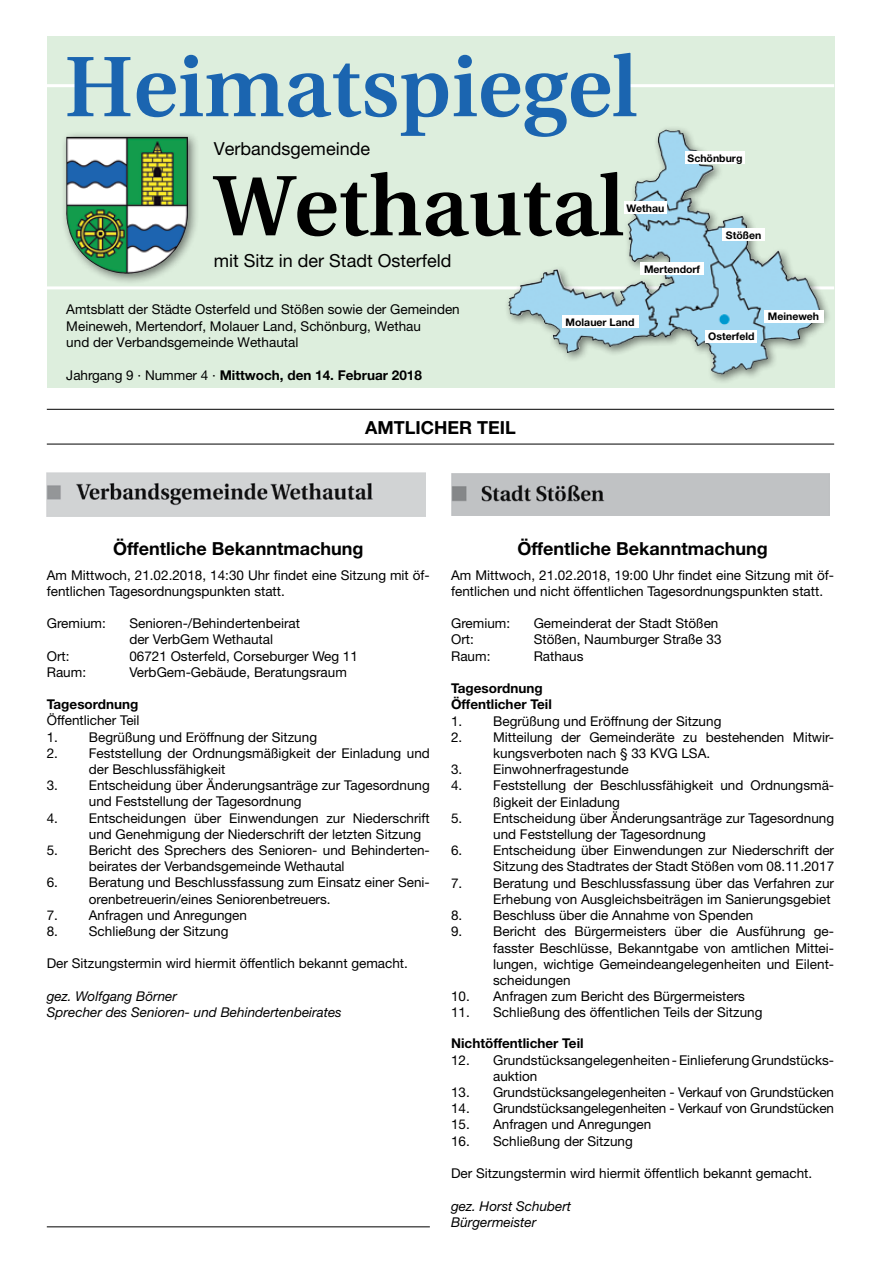
<style>
.page{position:relative;width:881px;height:1263px;background:#fff}
.page>*{position:absolute;margin:0;border:0;box-sizing:border-box;transform-origin:0 0}
.t1{font:600 85.5px "Utopia";color:#1b65b0}
.t2{font:600 85.5px "Utopia";color:#000}
.t3{font:700 18px "Helvetica Neue LT";color:#000}
.t4{font:18px "Helvetica Neue LT";color:#000}
.t5{font:13.5px/16.2px "Helvetica Neue LT";color:#000}
.t6{font:700 13.5px/16.2px "Helvetica Neue LT";color:#000}
.t7{font:italic 13.5px/16.2px "Helvetica Neue LT";color:#000}
.t8{font:700 10.5px "Helvetica Neue LT";color:#000}
.s1{font-weight:400}
</style>
<div class="page">
<div style="left:47px;top:36px;width:786px;height:352px;background:#ded"></div>
<hr style="left:47px;top:286px;width:786px;height:3px;background:#fff">
<div style="left:503px;top:125px;width:329px;height:260px;background:#000;opacity:.5"></div>
<img style="left:627px;top:130px;width:38px;height:132px">
<div style="left:685px;top:151px;width:59px;height:13px;background:#fff"></div>
<div style="left:624px;top:201px;width:42px;height:13px;background:#fff"></div>
<div style="left:561px;top:315px;width:77px;height:13px;background:#fff"></div>
<div style="left:640px;top:262px;width:63px;height:13px;background:#fff"></div>
<div style="left:722px;top:228px;width:42px;height:13px;background:#fff"></div>
<div style="left:705px;top:330px;width:51px;height:13px;background:#fff"></div>
<div style="left:763px;top:310px;width:60px;height:13px;background:#fff"></div>
<hr style="left:47px;top:84px;width:37px;height:3px;background:#fff">
<hr style="left:629px;top:84px;width:204px;height:3px;background:#fff">
<div style="left:60px;top:131px;width:140px;height:155px;background:#000;opacity:.5"></div>
<img style="left:66px;top:137px;width:122px;height:137px">
<hr style="left:47px;top:409px;width:786px;height:1px;background:#000">
<hr style="left:47px;top:444px;width:786px;height:1px;background:#000">
<svg style="left:47px;top:472px;width:378px;height:45px"></svg>
<img style="left:47px;top:473px;width:378px;height:43px">
<div style="left:451px;top:472px;width:378px;height:48px;background:linear-gradient(to right,#fff,#fff)"></div>
<img style="left:451px;top:473px;width:378px;height:42px">
<hr style="left:47px;top:1226px;width:382px;height:1px;background:#000">
<h1 class="t1" style="left:64px;top:39px;width:574px">Heimatspiegel</h1>
<h1 class="t2" style="left:214px;top:158px;width:411px">Wethautal</h1>
<h2 class="t4" style="left:214px;top:138px;width:158px">Verbandsgemeinde</h2>
<p class="t8" style="left:626px;top:202px;width:39px">Wethau</p>
<p class="t8" style="left:687px;top:152px;width:56px">Schönburg</p>
<p class="t8" style="left:725px;top:228px;width:37px">Stößen</p>
<h2 class="t4" style="left:214px;top:250px;width:239px">mit Sitz in der Stadt Osterfeld</h2>
<p class="t5" style="left:66px;top:301px;width:395px">Amtsblatt der Städte Osterfeld und Stößen sowie der Gemeinden<br>Meineweh, Mertendorf, Molauer Land, Schönburg, Wethau<br>und der Verbandsgemeinde Wethautal</p>
<p class="t6" style="left:66px;top:367px;width:357px"><span class="s1">Jahrgang 9 · Nummer 4 ·</span> Mittwoch, den 14. Februar 2018</p>
<h2 class="t3" style="left:365px;top:416px;width:152px">AMTLICHER TEIL</h2>
<p class="t8" style="left:643px;top:262px;width:57px">Mertendorf</p>
<p class="t8" style="left:565px;top:315px;width:70px">Molauer Land</p>
<p class="t8" style="left:708px;top:330px;width:48px">Osterfeld</p>
<p class="t8" style="left:767px;top:310px;width:53px">Meineweh</p>
<h2 class="t3" style="left:113px;top:537px;width:251px">Öffentliche Bekanntmachung</h2>
<p class="t5" style="left:47px;top:566px;width:384px">Am Mittwoch, 21.02.2018, 14:30 Uhr findet eine Sitzung mit öf&shy;fentlichen Tagesordnungspunkten statt.</p>
<p class="t5" style="left:47px;top:615px;width:61px">Gremium:</p>
<p class="t5" style="left:129px;top:615px;width:172px">Senioren-/Behindertenbeirat der VerbGem Wethautal</p>
<p class="t5" style="left:47px;top:647px;width:24px">Ort:</p>
<p class="t5" style="left:129px;top:647px;width:230px">06721 Osterfeld, Corseburger Weg 11</p>
<p class="t5" style="left:47px;top:664px;width:41px">Raum:</p>
<p class="t5" style="left:129px;top:664px;width:219px">VerbGem-Gebäude, Beratungsraum</p>
<p class="t6" style="left:47px;top:696px;width:93px">Tagesordnung</p>
<p class="t5" style="left:47px;top:712px;width:94px">Öffentlicher Teil</p>
<p class="t5" style="left:47px;top:728px;width:272px">1. Begrüßung und Eröffnung der Sitzung</p>
<p class="t5" style="left:89px;top:745px;width:342px;text-indent:-42px">2. Feststellung der Ordnungsmäßigkeit der Einladung und der Beschlussfähigkeit</p>
<p class="t5" style="left:89px;top:777px;width:342px;text-indent:-42px">3. Entscheidung über Änderungsanträge zur Tagesordnung und Feststellung der Tagesordnung</p>
<p class="t5" style="left:89px;top:809px;width:342px;text-indent:-42px">4. Entscheidungen über Einwendungen zur Niederschrift und Genehmigung der Niederschrift der letzten Sitzung</p>
<p class="t5" style="left:89px;top:842px;width:342px;text-indent:-42px">5. Bericht des Sprechers des Senioren- und Behinderten&shy;beirates der Verbandsgemeinde Wethautal</p>
<p class="t5" style="left:89px;top:874px;width:342px;text-indent:-42px">6. Beratung und Beschlussfassung zum Einsatz einer Seni&shy;orenbetreuerin/eines Seniorenbetreuers.</p>
<p class="t5" style="left:47px;top:907px;width:202px">7. Anfragen und Anregungen</p>
<p class="t5" style="left:47px;top:923px;width:183px">8. Schließung der Sitzung</p>
<p class="t5" style="left:47px;top:955px;width:362px">Der Sitzungstermin wird hiermit öffentlich bekannt gemacht.</p>
<p class="t7" style="left:47px;top:988px;width:296px">gez. Wolfgang Börner<br>Sprecher des Senioren- und Behindertenbeirates</p>
<h2 class="t3" style="left:517px;top:537px;width:251px">Öffentliche Bekanntmachung</h2>
<p class="t5" style="left:451px;top:566px;width:384px">Am Mittwoch, 21.02.2018, 19:00 Uhr findet eine Sitzung mit öf&shy;fentlichen und nicht öffentlichen Tagesordnungspunkten statt.</p>
<p class="t5" style="left:451px;top:615px;width:61px">Gremium:</p>
<p class="t5" style="left:533px;top:615px;width:186px">Gemeinderat der Stadt Stößen</p>
<p class="t5" style="left:451px;top:631px;width:24px">Ort:</p>
<p class="t5" style="left:533px;top:631px;width:189px">Stößen, Naumburger Straße 33</p>
<p class="t5" style="left:451px;top:648px;width:41px">Raum:</p>
<p class="t5" style="left:533px;top:648px;width:51px">Rathaus</p>
<p class="t6" style="left:451px;top:680px;width:102px">Tagesordnung<br>Öffentlicher Teil</p>
<p class="t5" style="left:451px;top:712px;width:272px">1. Begrüßung und Eröffnung der Sitzung</p>
<p class="t5" style="left:493px;top:729px;width:342px;text-indent:-42px">2. Mitteilung der Gemeinderäte zu bestehenden Mitwir&shy;kungsverboten nach § 33 KVG LSA.</p>
<p class="t5" style="left:451px;top:761px;width:179px">3. Einwohnerfragestunde</p>
<p class="t5" style="left:493px;top:777px;width:342px;text-indent:-42px">4. Feststellung der Beschlussfähigkeit und Ordnungsmä&shy;ßigkeit der Einladung</p>
<p class="t5" style="left:493px;top:810px;width:342px;text-indent:-42px">5. Entscheidung über Änderungsanträge zur Tagesordnung und Feststellung der Tagesordnung</p>
<p class="t5" style="left:451px;top:842px;width:384px;text-align:right">6. Entscheidung über Einwendungen zur Niederschrift der<br>Sitzung des Stadtrates der Stadt Stößen vom 08.11.2017</p>
<p class="t5" style="left:451px;top:875px;width:384px;text-align:right">7. Beratung und Beschlussfassung über das Verfahren zur<br>Erhebung von Ausgleichsbeiträgen im Sanierungsgebiet</p>
<p class="t5" style="left:451px;top:907px;width:303px">8. Beschluss über die Annahme von Spenden</p>
<p class="t5" style="left:493px;top:923px;width:342px;text-align:justify;text-indent:-42px">9. Bericht des Bürgermeisters über die Ausführung ge&shy;fasster Beschlüsse, Bekanntgabe von amtlichen Mittei&shy;lungen, wichtige Gemeindeangelegenheiten und Eilent&shy;scheidungen</p>
<p class="t5" style="left:451px;top:988px;width:295px">10. Anfragen zum Bericht des Bürgermeisters</p>
<p class="t5" style="left:451px;top:1004px;width:313px">11. Schließung des öffentlichen Teils der Sitzung</p>
<p class="t6" style="left:451px;top:1035px;width:134px">Nichtöffentlicher Teil</p>
<p class="t5" style="left:493px;top:1051px;width:342px;text-indent:-42px">12. Grundstücksangelegenheiten - Einlieferung Grundstücks&shy;auktion</p>
<p class="t5" style="left:451px;top:1084px;width:384px">13. Grundstücksangelegenheiten - Verkauf von Grundstücken</p>
<p class="t5" style="left:451px;top:1100px;width:384px">14. Grundstücksangelegenheiten - Verkauf von Grundstücken</p>
<p class="t5" style="left:451px;top:1116px;width:202px">15. Anfragen und Anregungen</p>
<p class="t5" style="left:451px;top:1132px;width:183px">16. Schließung der Sitzung</p>
<p class="t5" style="left:451px;top:1165px;width:362px">Der Sitzungstermin wird hiermit öffentlich bekannt gemacht.</p>
<p class="t7" style="left:451px;top:1197px;width:122px">gez. Horst Schubert<br>Bürgermeister</p>
</div>
